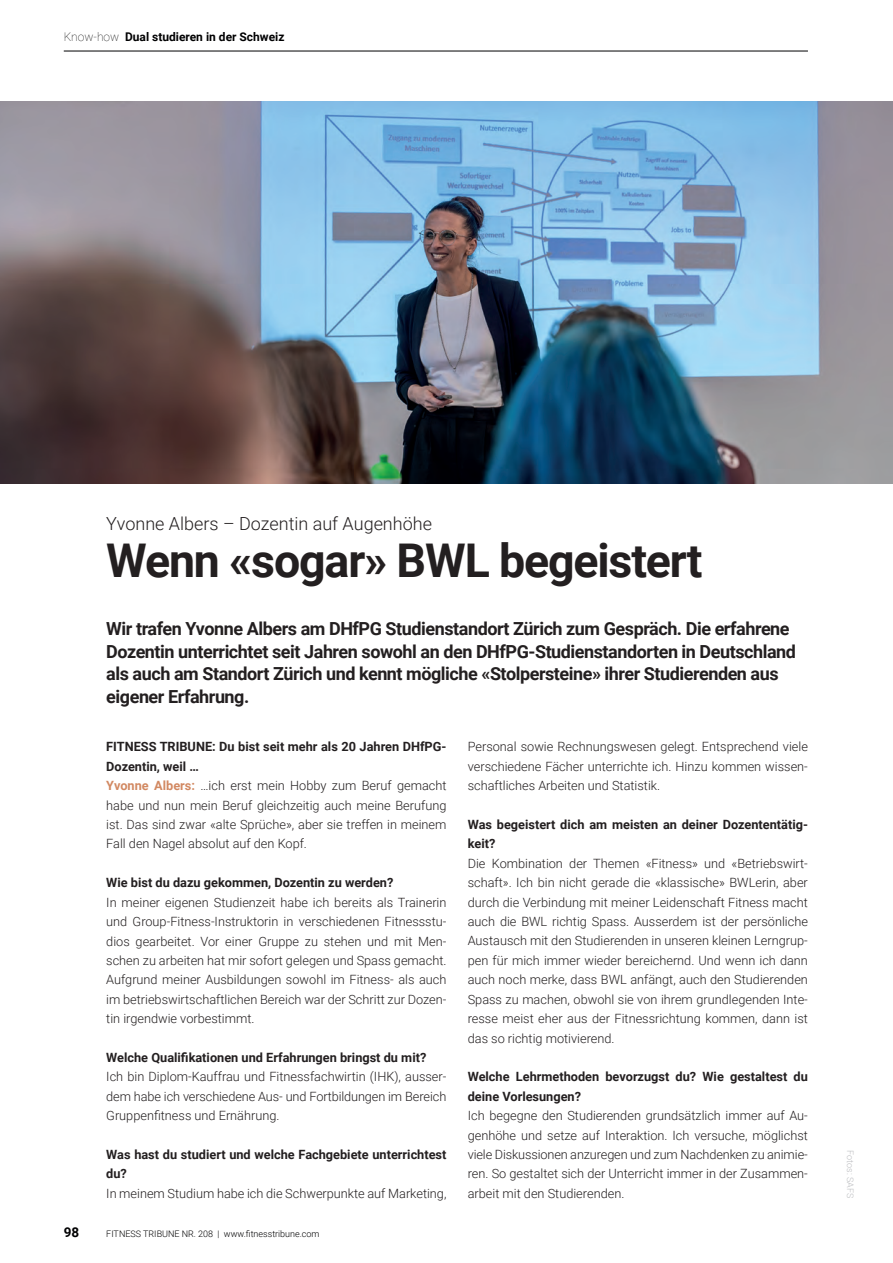
<style>
.page{position:relative;width:893px;height:1263px;background:#fff}
.page>*{position:absolute;margin:0;border:0;box-sizing:border-box;transform-origin:0 0}
.t1{font:700 46.5px "Roboto";letter-spacing:-.025em;color:#231f20}
.t2{font:700 18px/22.5px "Roboto";letter-spacing:-.025em;color:#231f20}
.t3{font:300 18px "Roboto";color:#231f20}
.t4{font:700 13.5px "Roboto";color:#000002}
.t5{font:300 12.75px/19.4px "Roboto";color:#231f20;text-align:justify}
.t6{font:700 12.75px/19.4px "Roboto";color:#231f20}
.t7{font:700 12px "Roboto";color:#000002}
.t8{font:300 9px "Roboto";color:#000002}
.t9{font:300 9px "Roboto";color:#bcbdc0}
.s1{font-weight:100}
.s2{font-weight:700}
.s3{font-weight:700;color:#d28962}
</style>
<div class="page">
<img style="left:0;top:101px;width:893px;height:382px">
<hr style="left:64px;top:51px;width:744px;height:1px;background:#000002">
<p class="t7" style="left:64px;top:28px;width:222px"><span class="s1">Know-how</span> Dual studieren in der Schweiz</p>
<h2 class="t3" style="left:106px;top:511px;width:327px">Yvonne Albers – Dozentin auf Augenhöhe</h2>
<h1 class="t1" style="left:106px;top:528px;width:598px">Wenn «sogar» BWL begeistert</h1>
<p class="t2" style="left:106px;top:617px;width:691px">Wir trafen Yvonne Albers am DHfPG Studienstandort Zürich zum Gespräch. Die erfahrene Dozentin unterrichtet seit Jahren sowohl an den DHfPG-Studienstandorten in Deutschland als auch am Standort Zürich und kennt mögliche «Stolpersteine» ihrer Studierenden aus eigener Erfahrung.</p>
<p class="t5" style="left:106px;top:737px;width:342px;text-align:left"><span class="s2">FITNESS TRIBUNE: Du bist seit mehr als 20 Jahren DHfPG-Dozentin, weil …<br></span><span class="s3">Yvonne Albers:</span> …ich erst mein Hobby zum Beruf gemacht habe und nun mein Beruf gleichzeitig auch meine Berufung ist. Das sind zwar «alte Sprüche», aber sie treffen in meinem Fall den Nagel absolut auf den Kopf.</p>
<p class="t6" style="left:106px;top:873px;width:289px">Wie bist du dazu gekommen, Dozentin zu werden?</p>
<p class="t5" style="left:106px;top:892px;width:342px">In meiner eigenen Studienzeit habe ich bereits als Trainerin und Group-Fitness-Instruktorin in verschiedenen Fitnessstu&shy;dios gearbeitet. Vor einer Gruppe zu stehen und mit Men&shy;schen zu arbeiten hat mir sofort gelegen und Spass gemacht.<br>Aufgrund meiner Ausbildungen sowohl im Fitness- als auch im betriebswirtschaftlichen Bereich war der Schritt zur Dozen&shy;tin irgendwie vorbestimmt.</p>
<p class="t6" style="left:106px;top:1047px;width:322px">Welche Qualifikationen und Erfahrungen bringst du mit?</p>
<p class="t5" style="left:106px;top:1067px;width:342px">Ich bin Diplom-Kauffrau und Fitnessfachwirtin (IHK), ausser&shy;dem habe ich verschiedene Aus- und Fortbildungen im Bereich Gruppenfitness und Ernährung.</p>
<p class="t6" style="left:106px;top:1144px;width:342px">Was hast du studiert und welche Fachgebiete unterrichtest du?</p>
<p class="t5" style="left:106px;top:1183px;width:342px">In meinem Studium habe ich die Schwerpunkte auf Marketing,</p>
<p class="t4" style="left:64px;top:1222px;width:17px">98</p>
<p class="t8" style="left:106px;top:1227px;width:215px">FITNESS TRIBUNE NR. 208 | www.fitnesstribune.com</p>
<p class="t5" style="left:468px;top:737px;width:342px">Personal sowie Rechnungswesen gelegt. Entsprechend viele verschiedene Fächer unterrichte ich. Hinzu kommen wissen&shy;schaftliches Arbeiten und Statistik.</p>
<p class="t6" style="left:468px;top:814px;width:342px">Was begeistert dich am meisten an deiner Dozententätig&shy;keit?</p>
<p class="t5" style="left:468px;top:853px;width:342px">Die Kombination der Themen «Fitness» und «Betriebswirt&shy;schaft». Ich bin nicht gerade die «klassische» BWLerin, aber durch die Verbindung mit meiner Leidenschaft Fitness macht auch die BWL richtig Spass. Ausserdem ist der persönliche Austausch mit den Studierenden in unseren kleinen Lerngrup&shy;pen für mich immer wieder bereichernd. Und wenn ich dann auch noch merke, dass BWL anfängt, auch den Studierenden Spass zu machen, obwohl sie von ihrem grundlegenden Inte&shy;resse meist eher aus der Fitnessrichtung kommen, dann ist das so richtig motivierend.</p>
<p class="t6" style="left:468px;top:1067px;width:342px">Welche Lehrmethoden bevorzugst du? Wie gestaltest du deine Vorlesungen?</p>
<p class="t5" style="left:468px;top:1105px;width:342px">Ich begegne den Studierenden grundsätzlich immer auf Au&shy;genhöhe und setze auf Interaktion. Ich versuche, möglichst viele Diskussionen anzuregen und zum Nachdenken zu animie&shy;ren. So gestaltet sich der Unterricht immer in der Zusammen&shy;arbeit mit den Studierenden.</p>
<p class="t9" style="left:857px;top:1150px;width:49px;rotate:90deg">Fotos: SAFS</p>
</div>
